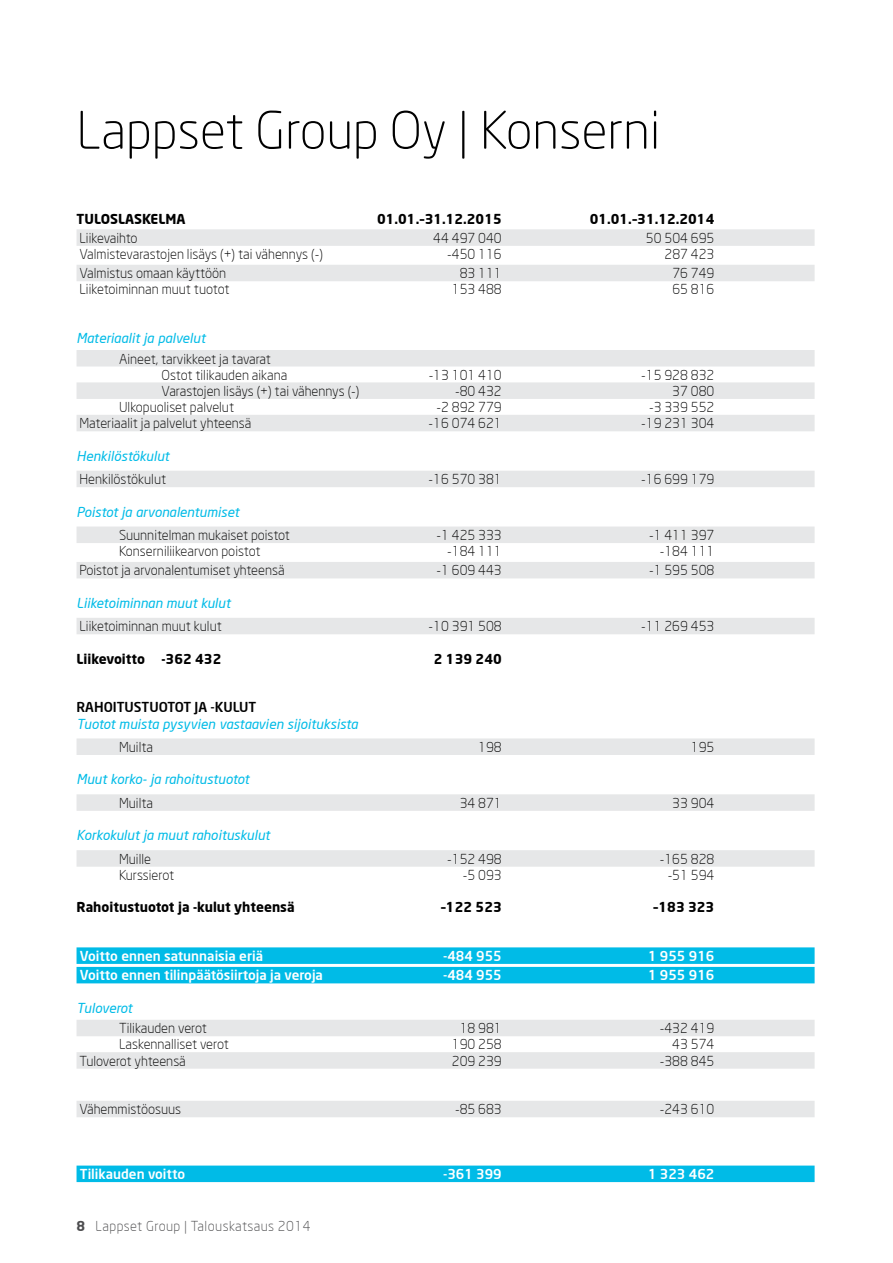
<style>
.page{position:relative;width:893px;height:1263px;background:#fff}
.page>*{position:absolute;margin:0;border:0;box-sizing:border-box;transform-origin:0 0}
.t1{font:300 51px "Neo Sans";color:#000}
.t2{font:300 13.5px/16.2px "Neo Sans";color:#000}
.t3{font:italic 13.5px "Neo Sans";color:#00bbe7}
.t4{font:500 13.5px "Neo Sans";color:#fff}
.t5{font:700 13.5px "Neo Sans";color:#000}
.t6{font:300 13.5px "Neo Sans";letter-spacing:.03em;color:#4d4d4f}
.t7{font:500 13.5px "Neo Sans";color:#000}
.t8{font:italic 13.5px "Neo Sans";letter-spacing:-.02em;color:#00bbe7}
.s1{font-weight:700}
</style>
<div class="page">
<div style="left:77px;top:229px;width:738px;height:17px;background:#e6e7e8"></div>
<div style="left:77px;top:265px;width:738px;height:16px;background:#e6e7e8"></div>
<div style="left:77px;top:350px;width:738px;height:16px;background:#e6e7e8"></div>
<div style="left:77px;top:382px;width:738px;height:17px;background:#e6e7e8"></div>
<div style="left:77px;top:415px;width:738px;height:16px;background:#e6e7e8"></div>
<div style="left:77px;top:471px;width:738px;height:16px;background:#e6e7e8"></div>
<div style="left:77px;top:526px;width:738px;height:17px;background:#e6e7e8"></div>
<div style="left:77px;top:562px;width:738px;height:16px;background:#e6e7e8"></div>
<div style="left:77px;top:618px;width:738px;height:16px;background:#e6e7e8"></div>
<div style="left:77px;top:738px;width:738px;height:17px;background:#e6e7e8"></div>
<div style="left:77px;top:794px;width:738px;height:17px;background:#e6e7e8"></div>
<div style="left:77px;top:850px;width:738px;height:17px;background:#e6e7e8"></div>
<div style="left:77px;top:947px;width:738px;height:17px;background:#00bbe7"></div>
<div style="left:77px;top:967px;width:738px;height:16px;background:#00bbe7"></div>
<div style="left:77px;top:1020px;width:738px;height:16px;background:#e6e7e8"></div>
<div style="left:77px;top:1052px;width:738px;height:17px;background:#e6e7e8"></div>
<div style="left:77px;top:1101px;width:738px;height:16px;background:#e6e7e8"></div>
<div style="left:77px;top:1165px;width:738px;height:17px;background:#00bbe7"></div>
<h1 class="t1" style="left:77px;top:100px;width:585px">Lappset Group Oy | Konserni</h1>
<p class="t5" style="left:77px;top:210px;width:110px">TULOSLASKELMA</p>
<p class="t5" style="left:377px;top:210px;width:126px">01.01.–31.12.2015</p>
<p class="t5" style="left:590px;top:210px;width:126px">01.01.–31.12.2014</p>
<p class="t2" style="left:79px;top:230px;width:60px">Liikevaihto</p>
<p class="t2" style="left:433px;top:230px;width:70px">44 497 040</p>
<p class="t2" style="left:646px;top:230px;width:70px">50 504 695</p>
<p class="t2" style="left:79px;top:246px;width:245px">Valmistevarastojen lisäys (+) tai vähennys (-)</p>
<p class="t2" style="left:447px;top:246px;width:56px">-450 116</p>
<p class="t2" style="left:664px;top:246px;width:51px">287 423</p>
<p class="t2" style="left:79px;top:265px;width:148px">Valmistus omaan käyttöön</p>
<p class="t2" style="left:460px;top:265px;width:44px">83 111</p>
<p class="t2" style="left:672px;top:265px;width:44px">76 749</p>
<p class="t2" style="left:79px;top:281px;width:152px">Liiketoiminnan muut tuotot</p>
<p class="t2" style="left:452px;top:281px;width:51px">153 488</p>
<p class="t2" style="left:672px;top:281px;width:44px">65 816</p>
<p class="t3" style="left:77px;top:330px;width:130px">Materiaalit ja palvelut</p>
<p class="t2" style="left:162px;top:350px;width:127px;text-indent:-43px">Aineet, tarvikkeet ja tavarat<br>Ostot tilikauden aikana</p>
<p class="t2" style="left:429px;top:367px;width:75px">-13 101 410</p>
<p class="t2" style="left:641px;top:367px;width:75px">-15 928 832</p>
<p class="t2" style="left:162px;top:383px;width:199px">Varastojen lisäys (+) tai vähennys (-)</p>
<p class="t2" style="left:455px;top:383px;width:48px">-80 432</p>
<p class="t2" style="left:672px;top:383px;width:44px">37 080</p>
<p class="t2" style="left:119px;top:399px;width:117px">Ulkopuoliset palvelut</p>
<p class="t2" style="left:436px;top:399px;width:67px">-2 892 779</p>
<p class="t2" style="left:649px;top:399px;width:67px">-3 339 552</p>
<p class="t2" style="left:79px;top:415px;width:174px">Materiaalit ja palvelut yhteensä</p>
<p class="t2" style="left:429px;top:415px;width:75px">-16 074 621</p>
<p class="t2" style="left:641px;top:415px;width:75px">-19 231 304</p>
<p class="t3" style="left:77px;top:447px;width:94px">Henkilöstökulut</p>
<p class="t2" style="left:79px;top:471px;width:88px">Henkilöstökulut</p>
<p class="t2" style="left:429px;top:471px;width:75px">-16 570 381</p>
<p class="t2" style="left:641px;top:471px;width:75px">-16 699 179</p>
<p class="t3" style="left:77px;top:503px;width:164px">Poistot ja arvonalentumiset</p>
<p class="t2" style="left:119px;top:527px;width:173px">Suunnitelman mukaiset poistot</p>
<p class="t2" style="left:436px;top:527px;width:67px">-1 425 333</p>
<p class="t2" style="left:649px;top:527px;width:67px">-1 411 397</p>
<p class="t2" style="left:119px;top:543px;width:143px">Konserniliikearvon poistot</p>
<p class="t2" style="left:447px;top:543px;width:56px">-184 111</p>
<p class="t2" style="left:660px;top:543px;width:56px">-184 111</p>
<p class="t2" style="left:79px;top:562px;width:207px">Poistot ja arvonalentumiset yhteensä</p>
<p class="t2" style="left:436px;top:562px;width:67px">-1 609 443</p>
<p class="t2" style="left:649px;top:562px;width:67px">-1 595 508</p>
<p class="t3" style="left:77px;top:595px;width:155px">Liiketoiminnan muut kulut</p>
<p class="t2" style="left:79px;top:618px;width:144px">Liiketoiminnan muut kulut</p>
<p class="t2" style="left:429px;top:618px;width:75px">-10 391 508</p>
<p class="t2" style="left:641px;top:618px;width:75px">-11 269 453</p>
<p class="t5" style="left:77px;top:650px;width:146px">Liikevoitto -362 432</p>
<p class="t5" style="left:434px;top:650px;width:69px">2 139 240</p>
<p class="t7" style="left:77px;top:699px;width:181px">RAHOITUSTUOTOT JA -KULUT</p>
<p class="t3" style="left:77px;top:715px;width:283px">Tuotot muista pysyvien vastaavien sijoituksista</p>
<p class="t2" style="left:119px;top:739px;width:36px">Muilta</p>
<p class="t2" style="left:478px;top:739px;width:25px">198</p>
<p class="t2" style="left:691px;top:739px;width:25px">195</p>
<p class="t3" style="left:77px;top:771px;width:174px">Muut korko- ja rahoitustuotot</p>
<p class="t2" style="left:119px;top:795px;width:36px">Muilta</p>
<p class="t2" style="left:460px;top:795px;width:44px">34 871</p>
<p class="t2" style="left:672px;top:795px;width:44px">33 904</p>
<p class="t3" style="left:77px;top:827px;width:195px">Korkokulut ja muut rahoituskulut</p>
<p class="t2" style="left:119px;top:850px;width:34px">Muille</p>
<p class="t2" style="left:447px;top:850px;width:56px">-152 498</p>
<p class="t2" style="left:660px;top:850px;width:56px">-165 828</p>
<p class="t2" style="left:119px;top:867px;width:57px">Kurssierot</p>
<p class="t2" style="left:463px;top:867px;width:40px">-5 093</p>
<p class="t2" style="left:668px;top:867px;width:48px">-51 594</p>
<p class="t5" style="left:77px;top:899px;width:220px">Rahoitustuotot ja -kulut yhteensä</p>
<p class="t5" style="left:441px;top:899px;width:63px">–122 523</p>
<p class="t5" style="left:653px;top:899px;width:63px">–183 323</p>
<p class="t4" style="left:80px;top:947px;width:185px">Voitto ennen satunnaisia eriä</p>
<p class="t4" style="left:443px;top:947px;width:60px">-484 955</p>
<p class="t4" style="left:648px;top:947px;width:68px">1 955 916</p>
<p class="t4" style="left:80px;top:967px;width:245px">Voitto ennen tilinpäätösiirtoja ja veroja</p>
<p class="t4" style="left:443px;top:967px;width:60px">-484 955</p>
<p class="t4" style="left:648px;top:967px;width:68px">1 955 916</p>
<p class="t8" style="left:77px;top:999px;width:57px">Tuloverot</p>
<p class="t2" style="left:119px;top:1020px;width:89px">Tilikauden verot</p>
<p class="t2" style="left:460px;top:1020px;width:44px">18 981</p>
<p class="t2" style="left:660px;top:1020px;width:56px">-432 419</p>
<p class="t2" style="left:119px;top:1036px;width:111px">Laskennalliset verot</p>
<p class="t2" style="left:452px;top:1036px;width:51px">190 258</p>
<p class="t2" style="left:672px;top:1036px;width:44px">43 574</p>
<p class="t2" style="left:79px;top:1052px;width:108px">Tuloverot yhteensä</p>
<p class="t2" style="left:452px;top:1052px;width:51px">209 239</p>
<p class="t2" style="left:660px;top:1052px;width:56px">-388 845</p>
<p class="t2" style="left:79px;top:1101px;width:103px">Vähemmistöosuus</p>
<p class="t2" style="left:455px;top:1101px;width:48px">-85 683</p>
<p class="t2" style="left:660px;top:1101px;width:56px">-243 610</p>
<p class="t4" style="left:80px;top:1165px;width:107px">Tilikauden voitto</p>
<p class="t4" style="left:443px;top:1165px;width:60px">-361 399</p>
<p class="t4" style="left:648px;top:1165px;width:68px">1 323 462</p>
<p class="t6" style="left:77px;top:1218px;width:235px"><span class="s1">8</span> Lappset Group | Talouskatsaus 2014</p>
</div>
